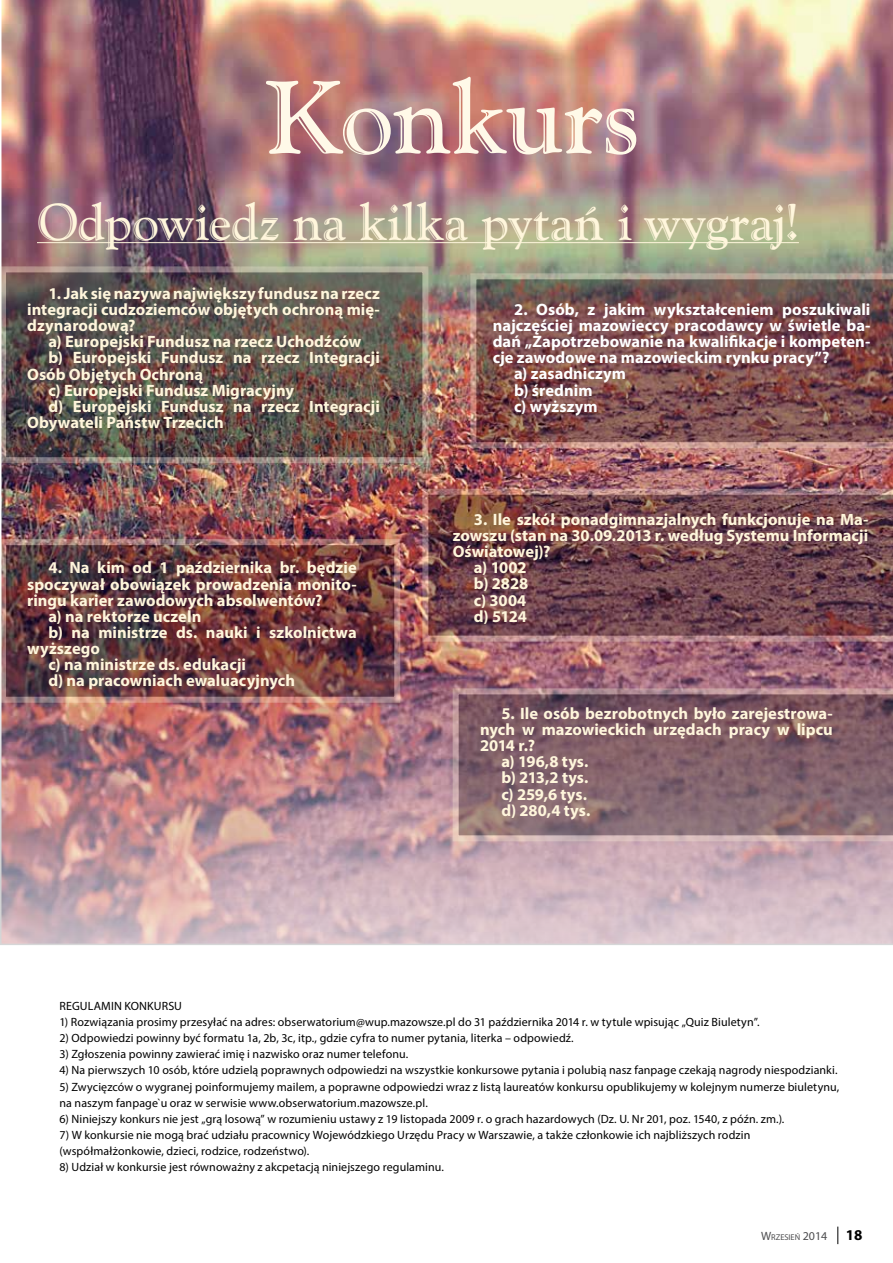
<style>
.page{position:relative;width:893px;height:1263px;background:#fff}
.page>*{position:absolute;margin:0;border:0;box-sizing:border-box;transform-origin:0 0}
.t1{font:90px "Goldy Open TTEFN";letter-spacing:-.005em;color:#fff9e8}
.t2{font:45px "Goldy Open TTEFN";color:#fff6dc}
.t3{font:700 16.5px/16.2px "Myriad Pro";color:#fff6dc;text-align:justify}
.t4{font:700 16.5px "Myriad Pro";letter-spacing:.005em;color:#fff}
.t5{font:12px/16.2px "Myriad Pro";letter-spacing:.01em;color:#000}
.t6{font:8.4px "Myriad Pro";color:#4d4d4f}
.s1{font-size:12px}
.s2{font-weight:700;font-size:15px;color:#000}
</style>
<div class="page">
<img style="left:0;top:0;width:893px;height:945px">
<hr style="left:37px;top:242px;width:762px;height:1px;background:#fff6dc">
<img style="left:470px;top:273px;width:423px;height:175px">
<svg style="left:453px;top:688px;width:440px;height:153px;background:#87676f"></svg>
<img style="left:422px;top:489px;width:471px;height:153px">
<img style="left:7px;top:273px;width:414px;height:183px">
<img style="left:7px;top:546px;width:386px;height:150px">
<svg style="left:837px;top:1226px;width:1px;height:18px"></svg>
<h1 class="t1" style="left:264px;top:46px;width:378px">Konkurs</h1>
<h2 class="t2" style="left:37px;top:186px;width:763px">Odpowiedz na kilka pytań i wygraj!</h2>
<h3 class="t3" style="left:27px;top:285px;width:354px;text-indent:21px">1. Jak się nazywa największy fundusz na rzecz integracji cudzoziemców objętych ochroną mię&shy;dzynarodową?</h3>
<h3 class="t3" style="left:48px;top:333px;width:314px">a) Europejski Fundusz na rzecz Uchodźców</h3>
<h3 class="t3" style="left:48px;top:349px;width:333px">b) Europejski Fundusz na rzecz Integracji</h3>
<h3 class="t3" style="left:27px;top:365px;width:177px">Osób Objętych Ochroną</h3>
<h3 class="t3" style="left:48px;top:381px;width:247px">c) Europejski Fundusz Migracyjny</h3>
<h3 class="t3" style="left:48px;top:398px;width:333px">d) Europejski Fundusz na rzecz Integracji</h3>
<h3 class="t3" style="left:27px;top:414px;width:198px">Obywateli Państw Trzecich</h3>
<h3 class="t3" style="left:48px;top:559px;width:310px">4. Na kim od 1 października br. będzie</h3>
<h3 class="t3" style="left:27px;top:575px;width:331px">spoczywał obowiązek prowadzenia monito-</h3>
<h3 class="t3" style="left:27px;top:591px;width:297px">ringu karier zawodowych absolwentów?</h3>
<h3 class="t3" style="left:48px;top:608px;width:154px">a) na rektorze uczeln</h3>
<h3 class="t3" style="left:48px;top:624px;width:310px">b) na ministrze ds. nauki i szkolnictwa</h3>
<h3 class="t3" style="left:27px;top:640px;width:74px">wyższego</h3>
<h3 class="t3" style="left:48px;top:656px;width:199px">c) na ministrze ds. edukacji</h3>
<h3 class="t3" style="left:48px;top:672px;width:248px">d) na pracowniach ewaluacyjnych</h3>
<h3 class="t4" style="left:514px;top:298px;width:358px">2. Osób, z jakim wykształceniem poszukiwali</h3>
<h3 class="t4" style="left:493px;top:315px;width:379px">najczęściej mazowieccy pracodawcy w świetle ba-</h3>
<h3 class="t4" style="left:493px;top:331px;width:379px">dań „Zapotrzebowanie na kwalifikacje i kompeten-</h3>
<h3 class="t4" style="left:493px;top:347px;width:338px">cje zawodowe na mazowieckim rynku pracy”?</h3>
<h3 class="t4" style="left:514px;top:363px;width:114px">a) zasadniczym</h3>
<h3 class="t4" style="left:514px;top:379px;width:80px">b) średnim</h3>
<h3 class="t4" style="left:514px;top:395px;width:85px">c) wyższym</h3>
<h3 class="t3" style="left:474px;top:511px;width:396px">3. Ile szkół ponadgimnazjalnych funkcjonuje na Ma-</h3>
<h3 class="t3" style="left:453px;top:527px;width:417px">zowszu (stan na 30.09.2013 r. według Systemu Informacji</h3>
<h3 class="t3" style="left:453px;top:543px;width:99px">Oświatowej)?</h3>
<h3 class="t3" style="left:474px;top:559px;width:54px">a) 1002</h3>
<h3 class="t3" style="left:474px;top:575px;width:56px">b) 2828</h3>
<h3 class="t3" style="left:474px;top:591px;width:54px">c) 3004</h3>
<h3 class="t3" style="left:474px;top:608px;width:54px">d) 5124</h3>
<h3 class="t3" style="left:501px;top:705px;width:333px">5. Ile osób bezrobotnych było zarejestrowa-</h3>
<h3 class="t3" style="left:480px;top:721px;width:354px">nych w mazowieckich urzędach pracy w lipcu</h3>
<h3 class="t3" style="left:480px;top:737px;width:57px">2014 r.?</h3>
<h3 class="t3" style="left:501px;top:753px;width:89px">a) 196,8 tys.</h3>
<h3 class="t3" style="left:501px;top:769px;width:89px">b) 213,2 tys.</h3>
<h3 class="t3" style="left:501px;top:785px;width:87px">c) 259,6 tys.</h3>
<h3 class="t3" style="left:501px;top:801px;width:91px">d) 280,4 tys.</h3>
<p class="t5" style="left:60px;top:997px;width:124px">REGULAMIN KONKURSU</p>
<p class="t5" style="left:60px;top:1013px;width:702px">1) Rozwiązania prosimy przesyłać na adres: obserwatorium@wup.mazowsze.pl do 31 października 2014 r. w tytule wpisując „Quiz Biuletyn”.</p>
<p class="t5" style="left:60px;top:1030px;width:516px">2) Odpowiedzi powinny być formatu 1a, 2b, 3c, itp., gdzie cyfra to numer pytania, literka – odpowiedź.</p>
<p class="t5" style="left:60px;top:1046px;width:350px">3) Zgłoszenia powinny zawierać imię i nazwisko oraz numer telefonu.</p>
<p class="t5" style="left:60px;top:1062px;width:779px">4) Na pierwszych 10 osób, które udzielą poprawnych odpowiedzi na wszystkie konkursowe pytania i polubią nasz fanpage czekają nagrody niespodzianki.</p>
<p class="t5" style="left:60px;top:1078px;width:781px">5) Zwycięzców o wygranej poinformujemy mailem, a poprawne odpowiedzi wraz z listą laureatów konkursu opublikujemy w kolejnym numerze biuletynu, na naszym fanpage`u oraz w serwisie www.obserwatorium.mazowsze.pl.</p>
<p class="t5" style="left:60px;top:1110px;width:726px">6) Niniejszy konkurs nie jest „grą losową” w rozumieniu ustawy z 19 listopada 2009 r. o grach hazardowych (Dz. U. Nr 201, poz. 1540, z późn. zm.).</p>
<p class="t5" style="left:60px;top:1127px;width:692px">7) W konkursie nie mogą brać udziału pracownicy Wojewódzkiego Urzędu Pracy w Warszawie, a także członkowie ich najbliższych rodzin (współmałżonkowie, dzieci, rodzice, rodzeństwo).</p>
<p class="t5" style="left:60px;top:1159px;width:386px">8) Udział w konkursie jest równoważny z akcpetacją niniejszego regulaminu.</p>
<p class="t6" style="left:761px;top:1232px;width:103px"><span class="s1">W</span>RZESIEŃ <span class="s1">2014</span> <span class="s2">18</span></p>
</div>
